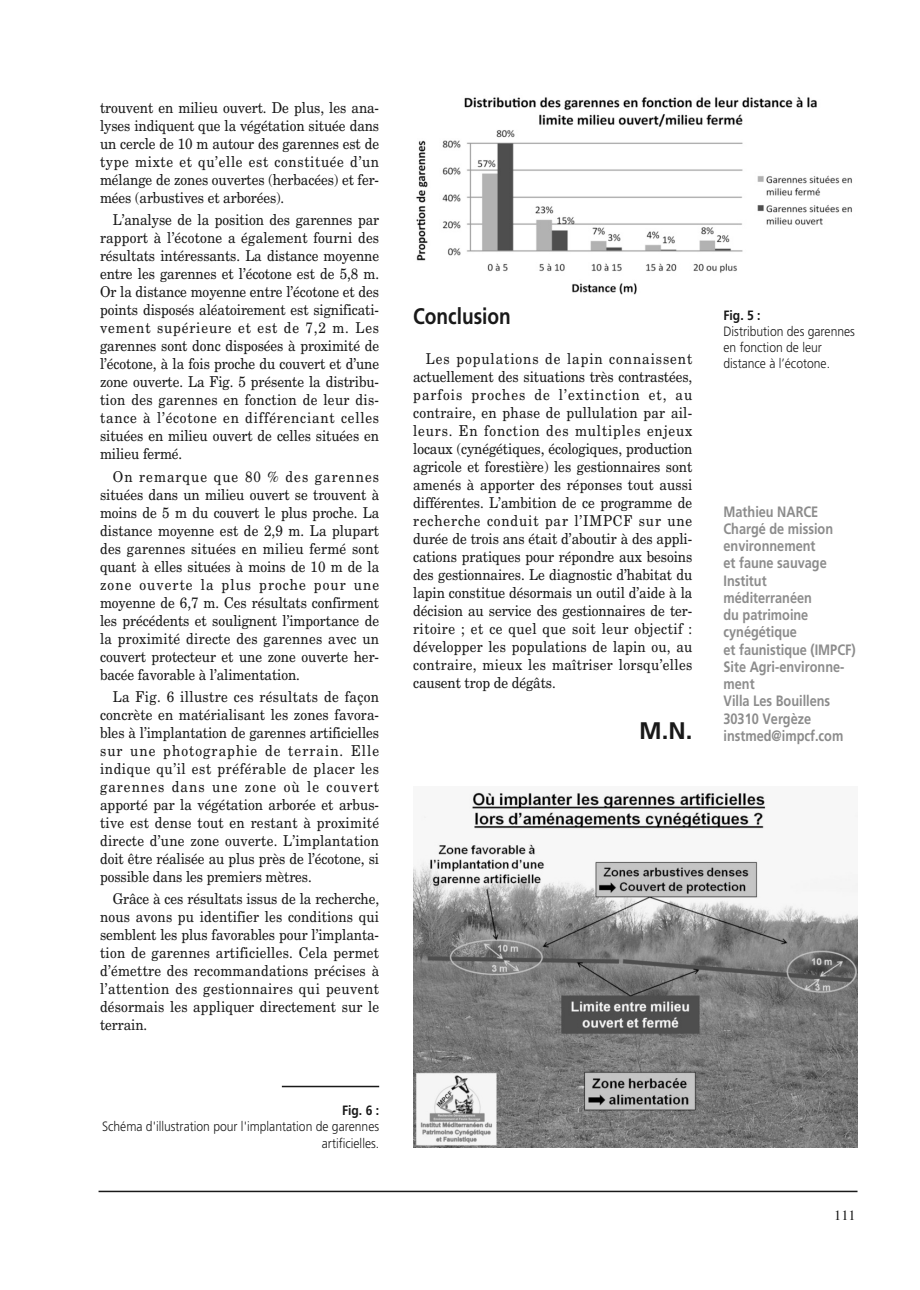
<style>
.page{position:relative;width:920px;height:1290px;background:#fff}
.page>*{position:absolute;margin:0;border:0;box-sizing:border-box;transform-origin:0 0}
.t1{font:700 24px "Frutiger";color:#191919}
.t2{font:700 22.5px "Frutiger";color:#191919;scale:.85 1}
.t3{font:15px/18px "New Century Schlbk";letter-spacing:.01em;color:#191919;text-align:justify;scale:.9 1}
.t4{font:700 15px/17.2px "Frutiger";color:#8c8c8c;scale:.85 1}
.t5{font:14.25px "Times";color:#191919}
.t6{font:300 13.5px/16.2px "Frutiger";color:#191919;scale:.9 1}
.t7{font:700 13.5px "Frutiger";color:#191919;scale:.9 1}
</style>
<div class="page">
<hr style="left:99px;top:1191px;width:758px;height:1px;background:#191919">
<img style="left:413px;top:790px;width:444px;height:358px">
<img style="left:416px;top:97px;width:436px;height:197px">
<hr style="left:282px;top:1086px;width:97px;height:1px;background:#191919">
<p class="t3" style="left:100px;top:98px;width:312px">trouvent en milieu ouvert. De plus, les ana&shy;lyses indiquent que la végétation située dans un cercle de 10 m autour des garennes est de type mixte et qu’elle est constituée d’un mélange de zones ouvertes (herbacées) et fer&shy;mées (arbustives et arborées).</p>
<p class="t3" style="left:100px;top:211px;width:312px;text-indent:13px">L’analyse de la position des garennes par rapport à l’écotone a également fourni des résultats intéressants. La distance moyenne entre les garennes et l’écotone est de 5,8 m.<br>Or la distance moyenne entre l’écotone et des points disposés aléatoirement est significati&shy;vement supérieure et est de 7,2 m. Les garennes sont donc disposées à proximité de l’écotone, à la fois proche du couvert et d’une zone ouverte. La Fig. 5 présente la distribu&shy;tion des garennes en fonction de leur dis&shy;tance à l’écotone en différenciant celles situées en milieu ouvert de celles situées en milieu fermé.</p>
<p class="t3" style="left:100px;top:467px;width:312px;text-indent:13px">On remarque que 80 % des garennes situées dans un milieu ouvert se trouvent à moins de 5 m du couvert le plus proche. La distance moyenne est de 2,9 m. La plupart des garennes situées en milieu fermé sont quant à elles situées à moins de 10 m de la zone ouverte la plus proche pour une moyenne de 6,7 m. Ces résultats confirment les précédents et soulignent l’importance de la proximité directe des garennes avec un couvert protecteur et une zone ouverte her&shy;bacée favorable à l’alimentation.</p>
<p class="t3" style="left:100px;top:687px;width:312px;text-indent:13px">La Fig. 6 illustre ces résultats de façon concrète en matérialisant les zones favora&shy;bles à l’implantation de garennes artificielles sur une photographie de terrain. Elle indique qu’il est préférable de placer les garennes dans une zone où le couvert apporté par la végétation arborée et arbus&shy;tive est dense tout en restant à proximité directe d’une zone ouverte. L’implantation doit être réalisée au plus près de l’écotone, si possible dans les premiers mètres.</p>
<p class="t3" style="left:100px;top:889px;width:312px;text-indent:13px">Grâce à ces résultats issus de la recherche, nous avons pu identifier les conditions qui semblent les plus favorables pour l’implanta&shy;tion de garennes artificielles. Cela permet d’émettre des recommandations précises à l’attention des gestionnaires qui peuvent désormais les appliquer directement sur le terrain.</p>
<p class="t7" style="left:342px;top:1102px;width:43px">Fig. 6 :</p>
<p class="t6" style="left:102px;top:1118px;width:309px;text-align:right">Schéma d'illustration pour l'implantation de garennes artificielles.</p>
<h2 class="t2" style="left:413px;top:303px;width:116px">Conclusion</h2>
<p class="t3" style="left:413px;top:349px;width:312px;text-indent:13px">Les populations de lapin connaissent actuellement des situations très contrastées, parfois proches de l’extinction et, au contraire, en phase de pullulation par ail&shy;leurs. En fonction des multiples enjeux locaux (cynégétiques, écologiques, production agricole et forestière) les gestionnaires sont amenés à apporter des réponses tout aussi différentes. L’ambition de ce programme de recherche conduit par l’IMPCF sur une durée de trois ans était d’aboutir à des appli&shy;cations pratiques pour répondre aux besoins des gestionnaires. Le diagnostic d’habitat du lapin constitue désormais un outil d’aide à la décision au service des gestionnaires de ter&shy;ritoire ; et ce quel que soit leur objectif : développer les populations de lapin ou, au contraire, mieux les maîtriser lorsqu’elles causent trop de dégâts.</p>
<h1 class="t1" style="left:639px;top:717px;width:55px">M.N.</h1>
<p class="t7" style="left:723px;top:307px;width:43px">Fig. 5 :</p>
<p class="t6" style="left:723px;top:323px;width:148px">Distribution des garennes en fonction de leur distance à l’écotone.</p>
<p class="t4" style="left:723px;top:503px;width:157px">Mathieu NARCE<br>Chargé de mission environnement<br>et faune sauvage<br>Institut méditerranéen<br>du patrimoine cynégétique<br>et faunistique (IMPCF)<br>Site Agri-environne&shy;ment<br>Villa Les Bouillens<br>30310 Vergèze instmed@impcf.com</p>
<p class="t5" style="left:834px;top:1202px;width:23px">111</p>
</div>
